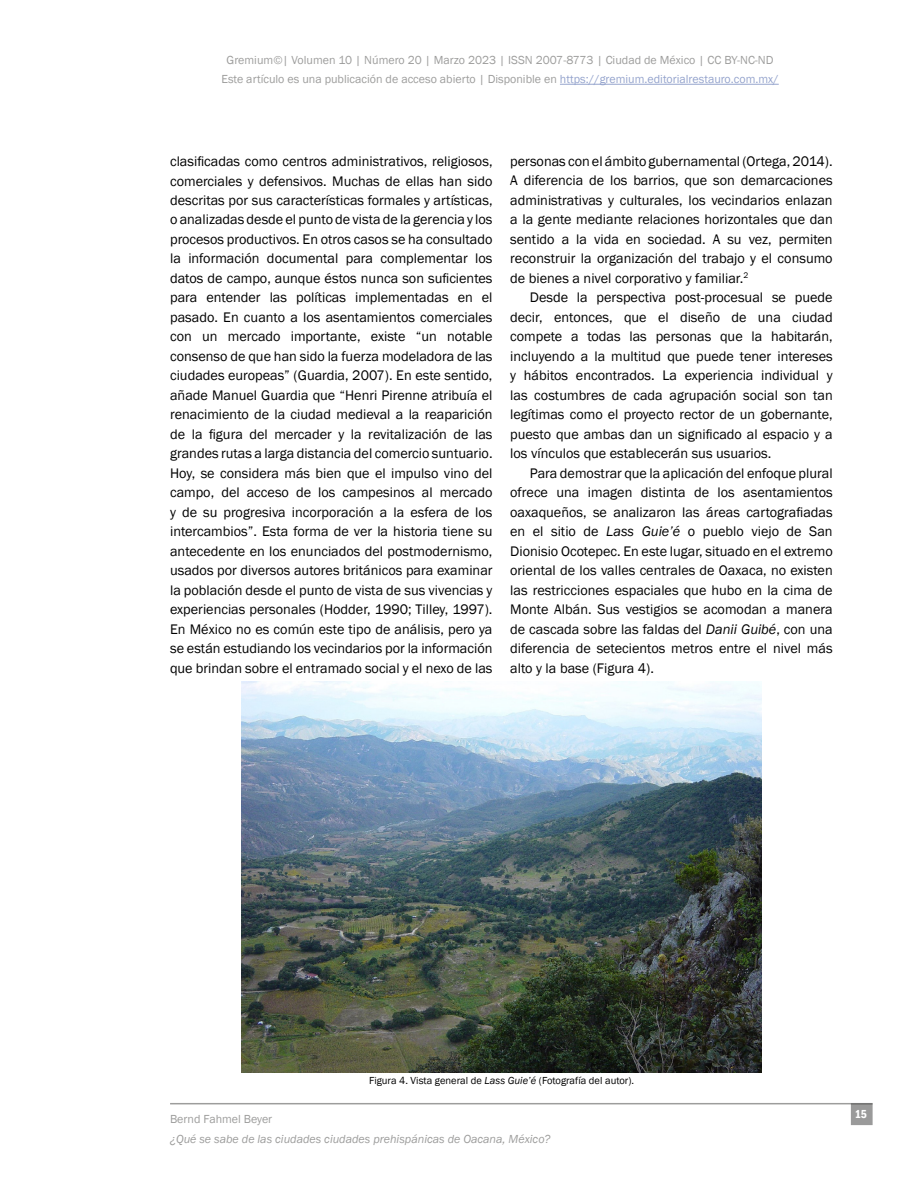
<style>
.page{position:relative;width:918px;height:1188px;background:#fff}
.page>*{position:absolute;margin:0;border:0;box-sizing:border-box;transform-origin:0 0}
.t1{font:14.25px/19.5px "Franklin Gothic";color:#000;text-align:justify}
.t2{font:12px/19.5px "Franklin Gothic";color:#9d9d9c;text-align:center}
.t3{font:italic 12px "Franklin Gothic";color:#9d9d9c}
.t4{font:600 condensed 12px "Franklin Gothic";color:#fff}
.t5{font:10.5px "Franklin Gothic";color:#000}
.s1{color:#95a4cd}
.s2{font-style:italic}
</style>
<div class="page">
<hr style="left:560px;top:84px;width:219px;height:1px;background:#95a4cd">
<hr style="left:170px;top:1103px;width:703px;height:1px;background:#9d9d9c">
<div style="left:852px;top:1104px;width:20px;height:20px;background:#9a9a9a"></div>
<img style="left:241px;top:682px;width:521px;height:390px">
<p class="t2" style="left:221px;top:50px;width:559px">Gremium©| Volumen 10 | Número 20 | Marzo 2023 | ISSN 2007-8773 | Ciudad de México | CC BY-NC-ND<br>Este artículo es una publicación de acceso abierto | Disponible en <span class="s1">https://gremium.editorialrestauro.com.mx/</span></p>
<p class="t1" style="left:170px;top:152px;width:324px">clasificadas como centros administrativos, religiosos, comerciales y defensivos. Muchas de ellas han sido descritas por sus características formales y artísticas, o analizadas desde el punto de vista de la gerencia y los procesos productivos. En otros casos se ha consultado la información documental para complementar los datos de campo, aunque éstos nunca son suficientes para entender las políticas implementadas en el pasado. En cuanto a los asentamientos comerciales con un mercado importante, existe “un notable consenso de que han sido la fuerza modeladora de las ciudades europeas” (Guardia, 2007). En este sentido, añade Manuel Guardia que “Henri Pirenne atribuía el renacimiento de la ciudad medieval a la reaparición de la figura del mercader y la revitalización de las grandes rutas a larga distancia del comercio suntuario.<br>Hoy, se considera más bien que el impulso vino del campo, del acceso de los campesinos al mercado y de su progresiva incorporación a la esfera de los intercambios”. Esta forma de ver la historia tiene su antecedente en los enunciados del postmodernismo, usados por diversos autores británicos para examinar la población desde el punto de vista de sus vivencias y experiencias personales (Hodder, 1990; Tilley, 1997).<br>En México no es común este tipo de análisis, pero ya se están estudiando los vecindarios por la información que brindan sobre el entramado social y el nexo de las</p>
<p class="t1" style="left:510px;top:152px;width:324px">personas con el ámbito gubernamental (Ortega, 2014).<br>A diferencia de los barrios, que son demarcaciones administrativas y culturales, los vecindarios enlazan a la gente mediante relaciones horizontales que dan sentido a la vida en sociedad. A su vez, permiten reconstruir la organización del trabajo y el consumo de bienes a nivel corporativo y familiar.<sup>2</sup></p>
<p class="t1" style="left:510px;top:288px;width:324px;text-indent:20px">Desde la perspectiva post-procesual se puede decir, entonces, que el diseño de una ciudad compete a todas las personas que la habitarán, incluyendo a la multitud que puede tener intereses y hábitos encontrados. La experiencia individual y las costumbres de cada agrupación social son tan legítimas como el proyecto rector de un gobernante, puesto que ambas dan un significado al espacio y a los vínculos que establecerán sus usuarios.</p>
<p class="t1" style="left:510px;top:464px;width:324px;text-indent:20px">Para demostrar que la aplicación del enfoque plural ofrece una imagen distinta de los asentamientos oaxaqueños, se analizaron las áreas cartografiadas en el sitio de <span class="s2">Lass Guie’é</span> o pueblo viejo de San Dionisio Ocotepec. En este lugar, situado en el extremo oriental de los valles centrales de Oaxaca, no existen las restricciones espaciales que hubo en la cima de Monte Albán. Sus vestigios se acomodan a manera de cascada sobre las faldas del <span class="s2">Danii Guibé</span>, con una diferencia de setecientos metros entre el nivel más alto y la base (Figura 4).</p>
<p class="t5" style="left:369px;top:1074px;width:267px">Figura 4. Vista general de <span class="s2">Lass Guie’é</span> (Fotografía del autor).</p>
<p class="t2" style="left:170px;top:1110px;width:104px">Bernd Fahmel Beyer</p>
<p class="t3" style="left:170px;top:1131px;width:382px">¿Qué se sabe de las ciudades ciudades prehispánicas de Oacana, México?</p>
<p class="t4" style="left:855px;top:1106px;width:14px">15</p>
</div>
